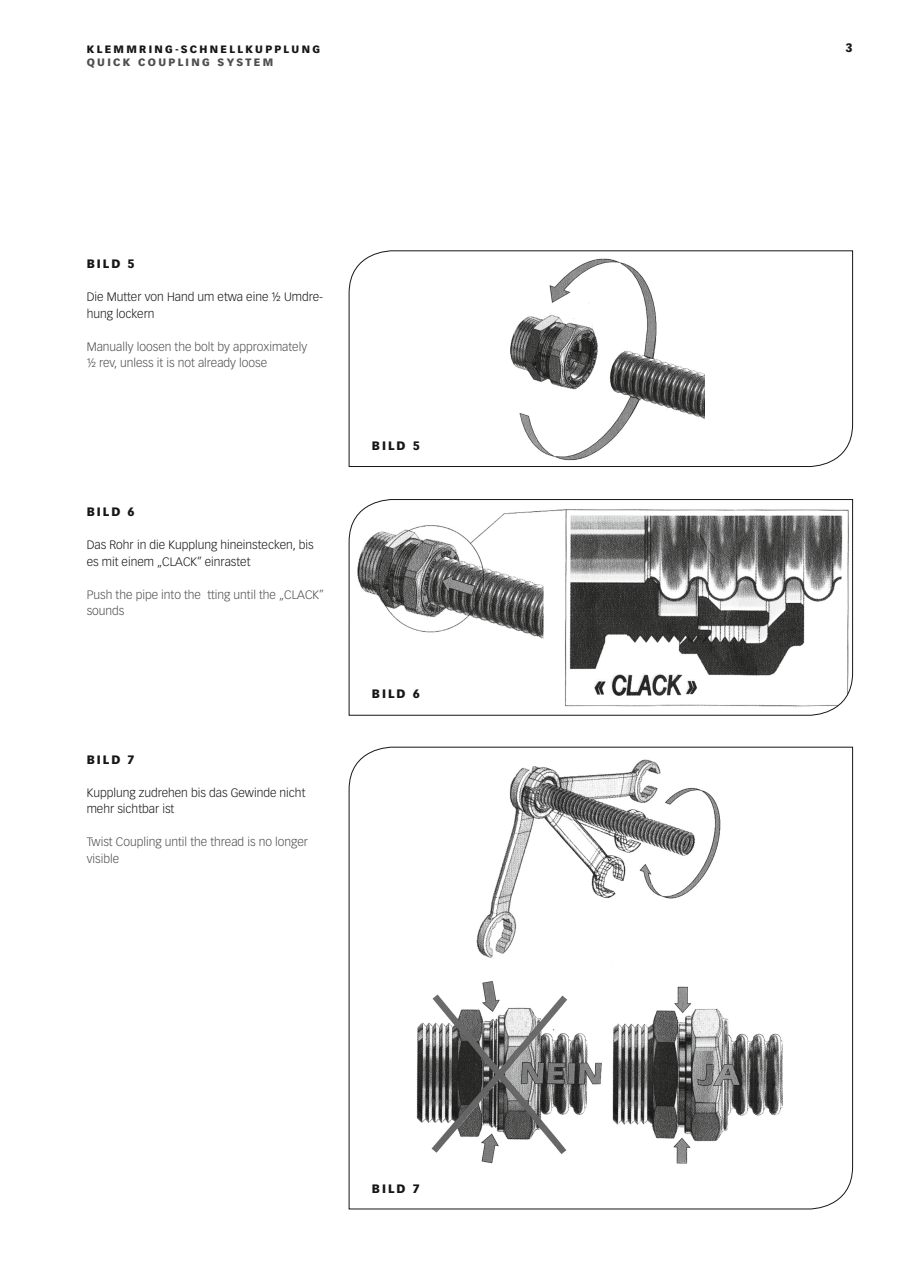
<style>
.page{position:relative;width:897px;height:1267px;background:#fff}
.page>*{position:absolute;margin:0;border:0;box-sizing:border-box;transform-origin:0 0}
.t1{font:300 12px/16.5px "Vectora LH";color:#151616}
.t2{font:300 12px/16.5px "Vectora LH";color:#4e4e4d}
.t3{font:900 12px "Vectora LH";letter-spacing:.165em;color:#151616}
.t4{font:900 10.5px "Vectora LH";letter-spacing:.22em;color:#151616}
.t5{font:900 10.5px "Vectora LH";letter-spacing:.22em;color:#4e4e4d}
</style>
<div class="page">
<svg style="left:348px;top:250px;width:504px;height:217px"></svg>
<svg style="left:348px;top:499px;width:504px;height:216px"></svg>
<svg style="left:348px;top:746px;width:504px;height:463px"></svg>
<img style="left:411px;top:970px;width:378px;height:213px">
<p class="t4" style="left:87px;top:42px;width:235px">KLEMMRING-SCHNELLKUPPLUNG</p>
<p class="t3" style="left:845px;top:40px;width:9px">3</p>
<p class="t5" style="left:87px;top:56px;width:188px">QUICK COUPLING SYSTEM</p>
<p class="t3" style="left:87px;top:256px;width:49px">BILD 5</p>
<p class="t1" style="left:87px;top:289px;width:238px">Die Mutter von Hand um etwa eine ½ Umdre&shy;hung lockern</p>
<p class="t2" style="left:87px;top:338px;width:222px">Manually loosen the bolt by approximately ½ rev, unless it is not already loose</p>
<p class="t3" style="left:87px;top:504px;width:49px">BILD 6</p>
<p class="t1" style="left:87px;top:536px;width:228px">Das Rohr in die Kupplung hineinstecken, bis es mit einem „CLACK” einrastet</p>
<p class="t2" style="left:87px;top:586px;width:239px">Push the pipe into the tting until the „CLACK” sounds</p>
<p class="t3" style="left:87px;top:751px;width:49px">BILD 7</p>
<p class="t1" style="left:87px;top:784px;width:220px">Kupplung zudrehen bis das Gewinde nicht mehr sichtbar ist</p>
<p class="t2" style="left:87px;top:833px;width:223px">Twist Coupling until the thread is no longer visible</p>
<p class="t3" style="left:372px;top:438px;width:49px">BILD 5</p>
<p class="t3" style="left:372px;top:685px;width:49px">BILD 6</p>
<p class="t3" style="left:372px;top:1180px;width:49px">BILD 7</p>
</div>
